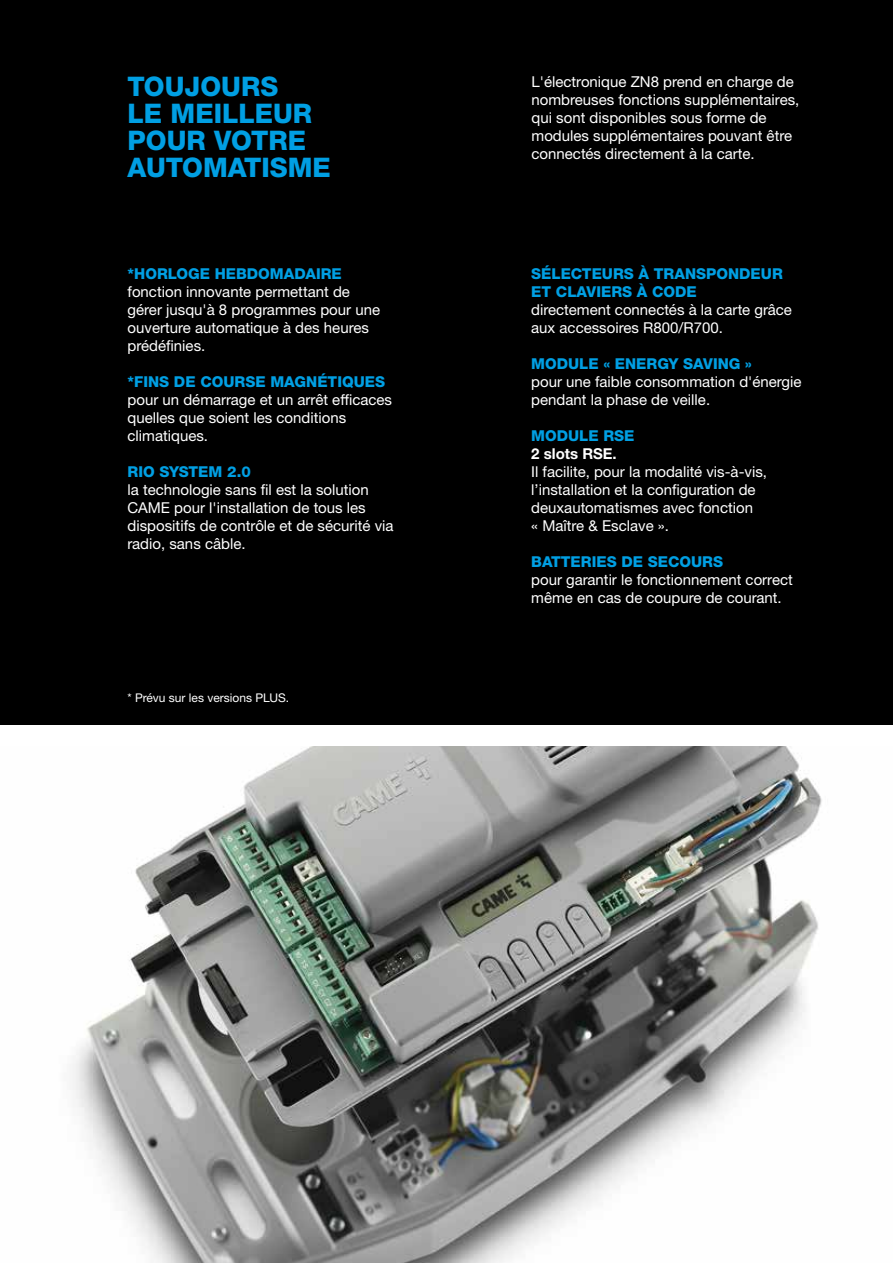
<style>
.page{position:relative;width:893px;height:1263px;background:#fff}
.page>*{position:absolute;margin:0;border:0;box-sizing:border-box;transform-origin:0 0}
.t1{font:800 27px/27px "Helvetica Neue LTW1 G";color:#009fe3}
.t2{font:15px/18px "Helvetica Neue LTW1 G";color:#fff}
.t3{font:800 15px/18px "Helvetica Neue LTW1 G";color:#009fe3}
.t4{font:700 15px "Helvetica Neue LTW1 G";color:#fff}
.t5{font:12px "Helvetica Neue LTW1 G";color:#fff}
</style>
<div class="page">
<div style="left:0;top:0;width:893px;height:725px;background:#000"></div>
<img style="left:72px;top:746px;width:750px;height:517px">
<h1 class="t1" style="left:128px;top:73px;width:205px">TOUJOURS<br>LE MEILLEUR<br>POUR VOTRE<br>AUTOMATISME</h1>
<p class="t3" style="left:128px;top:264px;width:216px">*HORLOGE HEBDOMADAIRE</p>
<p class="t2" style="left:128px;top:282px;width:254px">fonction innovante permettant de gérer jusqu'à 8 programmes pour une ouverture automatique à des heures prédéfinies.</p>
<p class="t3" style="left:128px;top:372px;width:259px">*FINS DE COURSE MAGNÉTIQUES</p>
<p class="t2" style="left:128px;top:390px;width:266px">pour un démarrage et un arrêt efficaces quelles que soient les conditions climatiques.</p>
<p class="t3" style="left:128px;top:462px;width:125px">RIO SYSTEM 2.0</p>
<p class="t2" style="left:128px;top:480px;width:267px">la technologie sans fil est la solution CAME pour l'installation de tous les dispositifs de contrôle et de sécurité via radio, sans câble.</p>
<p class="t5" style="left:128px;top:690px;width:163px">* Prévu sur les versions PLUS.</p>
<p class="t2" style="left:531px;top:73px;width:269px">L'électronique ZN8 prend en charge de nombreuses fonctions supplémentaires, qui sont disponibles sous forme de modules supplémentaires pouvant être connectés directement à la carte.</p>
<p class="t3" style="left:531px;top:264px;width:253px">SÉLECTEURS À TRANSPONDEUR<br>ET CLAVIERS À CODE</p>
<p class="t2" style="left:531px;top:300px;width:262px">directement connectés à la carte grâce aux accessoires R800/R700.</p>
<p class="t3" style="left:531px;top:354px;width:222px">MODULE « ENERGY SAVING »</p>
<p class="t2" style="left:531px;top:372px;width:272px">pour une faible consommation d'énergie pendant la phase de veille.</p>
<p class="t3" style="left:531px;top:426px;width:105px">MODULE RSE</p>
<p class="t4" style="left:531px;top:444px;width:87px">2 slots RSE.</p>
<p class="t2" style="left:531px;top:462px;width:237px">Il facilite, pour la modalité vis-à-vis, l’installation et la configuration de deuxautomatismes avec fonction<br>« Maître &amp; Esclave ».</p>
<p class="t3" style="left:531px;top:552px;width:193px">BATTERIES DE SECOURS</p>
<p class="t2" style="left:531px;top:570px;width:263px">pour garantir le fonctionnement correct même en cas de coupure de courant.</p>
</div>
